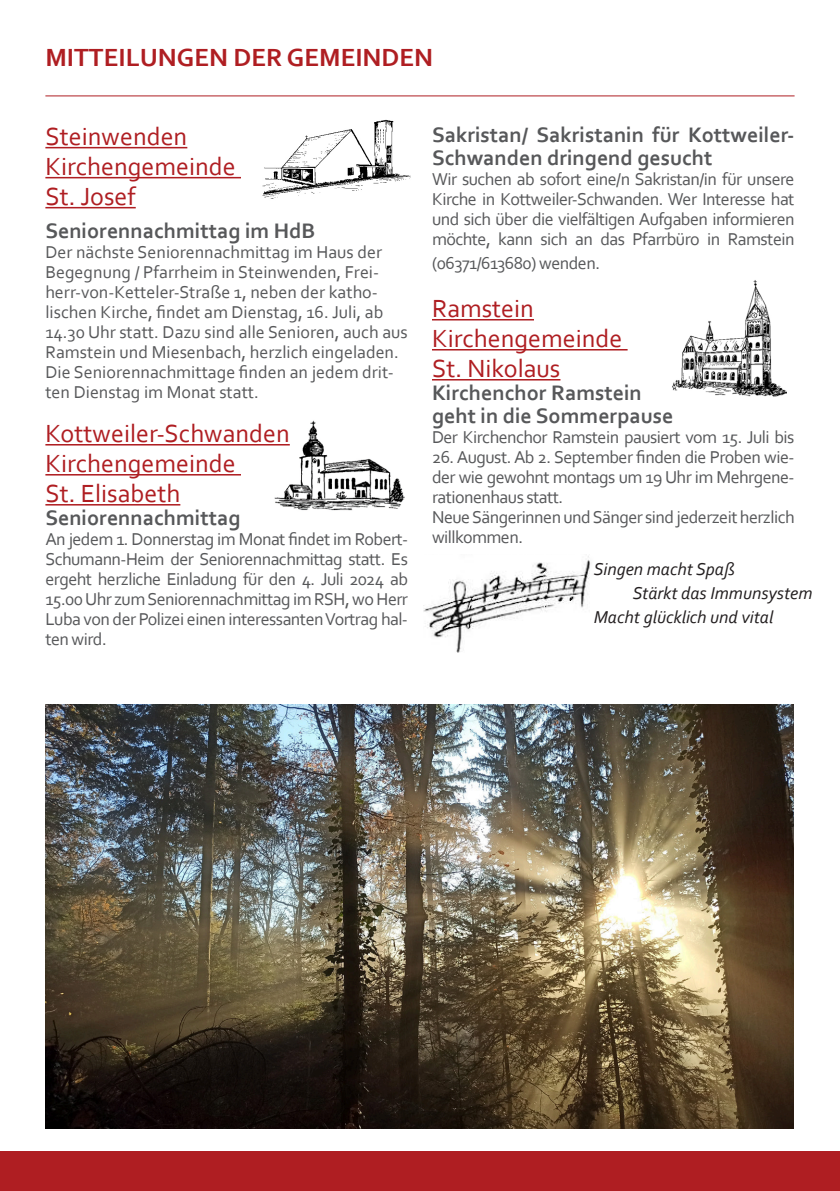
<style>
.page{position:relative;width:840px;height:1191px;background:#fff}
.page>*{position:absolute;margin:0;border:0;box-sizing:border-box;transform-origin:0 0}
.t1{font:26px/30px "Corbel";color:#af1e22}
.t2{font:700 26px "Corbel";color:#af1e22}
.t3{font:700 22px/23px "Corbel";color:#57585a}
.t4{font:18px/20px "Corbel";letter-spacing:-.03em;color:#57585a;text-align:justify}
.t5{font:18px/20px "Corbel";color:#57585a}
.t6{font:italic 18px "Corbel";color:#231f20}
</style>
<div class="page">
<img style="left:273px;top:420px;width:131px;height:91px">
<div style="left:0;top:1151px;width:839px;height:40px;background:#af1e22"></div>
<hr style="left:45px;top:147px;width:142px;height:1px;background:#af1e22">
<hr style="left:45px;top:177px;width:196px;height:1px;background:#af1e22">
<hr style="left:45px;top:207px;width:91px;height:1px;background:#af1e22">
<hr style="left:45px;top:444px;width:244px;height:1px;background:#af1e22">
<hr style="left:45px;top:474px;width:196px;height:1px;background:#af1e22">
<hr style="left:45px;top:504px;width:135px;height:1px;background:#af1e22">
<hr style="left:432px;top:319px;width:101px;height:1px;background:#af1e22">
<hr style="left:432px;top:349px;width:195px;height:1px;background:#af1e22">
<hr style="left:432px;top:379px;width:128px;height:1px;background:#af1e22">
<hr style="left:45px;top:95px;width:749px;height:1px;background:#af1e22">
<img style="left:672px;top:280px;width:114px;height:117px">
<img style="left:262px;top:119px;width:149px;height:80px">
<img style="left:423px;top:556px;width:168px;height:97px">
<img style="left:45px;top:704px;width:748px;height:425px">
<h1 class="t2" style="left:45px;top:41px;width:389px">MITTEILUNGEN DER GEMEINDEN</h1>
<h1 class="t1" style="left:45px;top:121px;width:192px">Steinwenden<br>Kirchengemeinde<br>St. Josef</h1>
<p class="t3" style="left:45px;top:219px;width:271px">Seniorennachmittag im HdB</p>
<p class="t5" style="left:45px;top:242px;width:363px">Der nächste Seniorennachmittag im Haus der Begegnung / Pfarrheim in Steinwenden, Frei&shy;herr-von-Ketteler-Straße 1, neben der katho&shy;lischen Kirche, findet am Dienstag, 16. Juli, ab 14.30 Uhr statt. Dazu sind alle Senioren, auch aus Ramstein und Miesenbach, herzlich eingeladen.<br>Die Seniorennachmittage finden an jedem drit&shy;ten Dienstag im Monat statt.</p>
<h1 class="t1" style="left:45px;top:418px;width:246px">Kottweiler-Schwanden<br>Kirchengemeinde<br>St. Elisabeth</h1>
<p class="t3" style="left:45px;top:506px;width:196px">Seniorennachmittag</p>
<p class="t4" style="left:45px;top:529px;width:364px">An jedem 1. Donnerstag im Monat findet im Robert-Schumann-Heim der Seniorennachmittag statt. Es ergeht herzliche Einladung für den 4. Juli 2024 ab 15.00 Uhr zum Seniorennachmittag im RSH, wo Herr Luba von der Polizei einen interessanten Vortrag hal&shy;ten wird.</p>
<p class="t3" style="left:432px;top:123px;width:364px">Sakristan/ Sakristanin für Kottweiler-<br>Schwanden dringend gesucht</p>
<p class="t4" style="left:432px;top:169px;width:364px">Wir suchen ab sofort eine/n Sakristan/in für unsere Kirche in Kottweiler-Schwanden. Wer Interesse hat und sich über die vielfältigen Aufgaben informieren möchte, kann sich an das Pfarrbüro in Ramstein</p>
<p class="t4" style="left:432px;top:253px;width:169px">(06371/613680) wenden.</p>
<h1 class="t1" style="left:432px;top:293px;width:192px">Ramstein<br>Kirchengemeinde<br>St. Nikolaus</h1>
<p class="t3" style="left:432px;top:381px;width:243px">Kirchenchor Ramstein geht in die Sommerpause</p>
<p class="t4" style="left:432px;top:427px;width:364px">Der Kirchenchor Ramstein pausiert vom 15. Juli bis</p>
<p class="t4" style="left:432px;top:447px;width:364px;text-align:left">26. August. Ab 2. September finden die Proben wie&shy;der wie gewohnt montags um 19 Uhr im Mehrgene&shy;rationenhaus statt.<br>Neue Sängerinnen und Sänger sind jederzeit herzlich willkommen.</p>
<p class="t6" style="left:593px;top:558px;width:143px">Singen macht Spaß</p>
<p class="t6" style="left:632px;top:582px;width:181px">Stärkt das Immunsystem</p>
<p class="t6" style="left:593px;top:606px;width:181px">Macht glücklich und vital</p>
</div>
